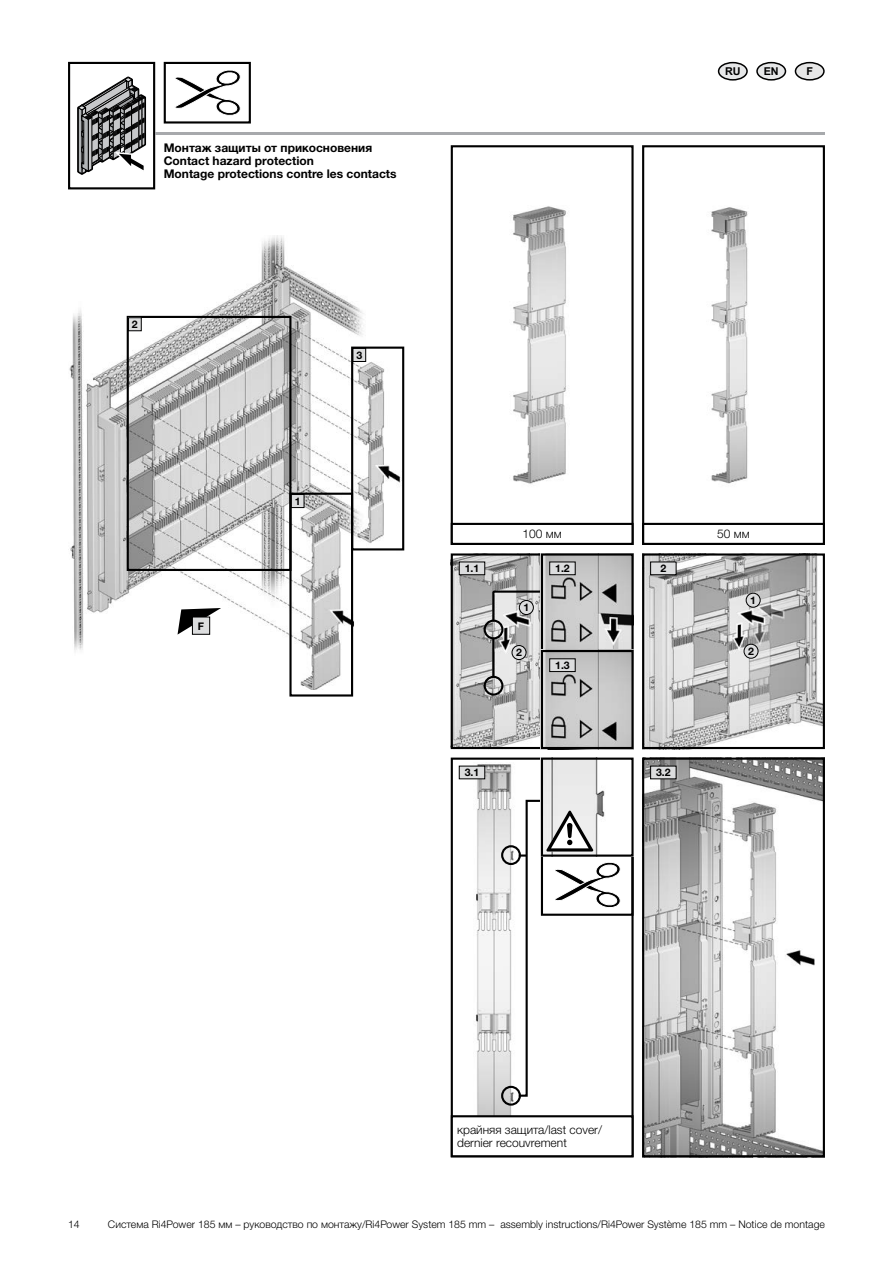
<style>
.page{position:relative;width:893px;height:1263px;background:#fff}
.page>*{position:absolute;margin:0;border:0;box-sizing:border-box;transform-origin:0 0}
.t1{font:700 12px/12.9px "Neue Helvetica For Rittal";color:#000}
.t2{font:300 12px/12.9px "Neue Helvetica For Rittal";color:#000}
.t3{font:700 10.8px "Arial";color:#000}
.t4{font:300 10.5px "Neue Helvetica For Rittal";color:#000}
.t5{font:700 10.5px "Neue Helvetica For Rittal";color:#000}
</style>
<div class="page">
<svg style="left:77px;top:76px;width:69px;height:99px"></svg>
<div style="left:68px;top:62px;width:87px;height:127px;border:2px solid #000"></div>
<hr style="left:155px;top:132px;width:670px;height:3px;background:#a7a9ac">
<div style="left:757px;top:63px;width:28px;height:17px;background:#e6e7e8;border-radius:50%"></div>
<div style="left:756px;top:62px;width:30px;height:19px;border:2px solid #000;border-radius:50%"></div>
<div style="left:795px;top:63px;width:29px;height:17px;background:#e6e6e6;border-radius:50%"></div>
<div style="left:795px;top:62px;width:30px;height:19px;border:2px solid #000;border-radius:50%"></div>
<div style="left:719px;top:63px;width:28px;height:17px;background:#e6e7e8;border-radius:50%"></div>
<div style="left:718px;top:62px;width:30px;height:19px;border:2px solid #000;border-radius:50%"></div>
<img style="left:645px;top:760px;width:177px;height:394px">
<div style="left:642px;top:757px;width:183px;height:400px;border:2px solid #000"></div>
<div style="left:651px;top:766px;width:25px;height:13px;background:#dcddde"></div>
<svg style="left:175px;top:70px;width:66px;height:46px"></svg>
<div style="left:164px;top:62px;width:87px;height:62px;border:2px solid #000"></div>
<img style="left:513px;top:206px;width:53px;height:278px">
<div style="left:451px;top:145px;width:183px;height:400px;border:2px solid #000"></div>
<div style="left:451px;top:523px;width:183px;height:22px;border:2px solid #000"></div>
<img style="left:710px;top:207px;width:38px;height:277px">
<div style="left:642px;top:145px;width:183px;height:400px;border:2px solid #000"></div>
<div style="left:642px;top:523px;width:183px;height:22px;border:2px solid #000"></div>
<img style="left:458px;top:760px;width:83px;height:355px">
<div style="left:451px;top:757px;width:183px;height:400px;border:2px solid #000"></div>
<div style="left:459px;top:766px;width:26px;height:13px;background:#dcddde"></div>
<div style="left:459px;top:766px;width:26px;height:13px;border:1px solid #000"></div>
<div style="left:451px;top:1115px;width:183px;height:42px;border:2px solid #000"></div>
<div style="left:501px;top:845px;width:20px;height:20px;border:2px solid #000;border-radius:50%"></div>
<div style="left:501px;top:1086px;width:20px;height:20px;border:2px solid #000;border-radius:50%"></div>
<div style="left:541px;top:854px;width:93px;height:62px;border:2px solid #000"></div>
<img style="left:544px;top:760px;width:61px;height:39px">
<div style="left:541px;top:757px;width:93px;height:100px;border:2px solid #000"></div>
<svg style="left:517px;top:799px;width:104px;height:299px"></svg>
<img style="left:645px;top:556px;width:177px;height:190px">
<div style="left:642px;top:553px;width:183px;height:196px;border:2px solid #000"></div>
<div style="left:651px;top:562px;width:25px;height:13px;background:#dcddde"></div>
<div style="left:650px;top:562px;width:26px;height:13px;border:1px solid #000"></div>
<div style="left:746px;top:593px;width:14px;height:14px;background:#dcddde;border-radius:50%"></div>
<div style="left:746px;top:593px;width:14px;height:14px;border:1px solid #000;border-radius:50%"></div>
<div style="left:744px;top:644px;width:14px;height:14px;background:#dcddde;border-radius:50%"></div>
<div style="left:744px;top:644px;width:14px;height:14px;border:1px solid #000;border-radius:50%"></div>
<img style="left:69px;top:235px;width:336px;height:455px">
<div style="left:289px;top:493px;width:64px;height:203px;border:2px solid #000"></div>
<div style="left:291px;top:494px;width:13px;height:14px;background:#dcddde"></div>
<div style="left:291px;top:494px;width:13px;height:14px;border:1px solid #000"></div>
<div style="left:351px;top:347px;width:53px;height:203px;border:2px solid #000"></div>
<div style="left:353px;top:348px;width:13px;height:13px;background:#dcddde"></div>
<div style="left:353px;top:348px;width:13px;height:14px;border:1px solid #000"></div>
<div style="left:127px;top:316px;width:164px;height:255px;border:2px solid #000"></div>
<div style="left:129px;top:318px;width:12px;height:13px;background:#dcddde"></div>
<div style="left:128px;top:317px;width:14px;height:14px;border:1px solid #000"></div>
<svg style="left:178px;top:608px;width:43px;height:27px"></svg>
<div style="left:192px;top:617px;width:18px;height:17px;background:#dcddde"></div>
<div style="left:192px;top:617px;width:18px;height:18px;border:1px solid #000"></div>
<img style="left:454px;top:556px;width:87px;height:190px">
<div style="left:451px;top:553px;width:95px;height:196px;border:2px solid #000"></div>
<div style="left:459px;top:562px;width:26px;height:13px;background:#dcddde"></div>
<div style="left:459px;top:562px;width:26px;height:13px;border:1px solid #000"></div>
<div style="left:512px;top:645px;width:14px;height:14px;background:#dcddde;border-radius:50%"></div>
<div style="left:512px;top:645px;width:14px;height:15px;border:1px solid #000;border-radius:50%"></div>
<div style="left:484px;top:620px;width:19px;height:19px;border:2px solid #000;border-radius:50%"></div>
<div style="left:484px;top:676px;width:19px;height:20px;border:2px solid #000;border-radius:50%"></div>
<hr style="left:492px;top:639px;width:2px;height:37px;background:#000">
<svg style="left:491px;top:589px;width:50px;height:34px;background:#acacac"></svg>
<img style="left:544px;top:556px;width:87px;height:93px">
<div style="left:541px;top:553px;width:93px;height:99px;border:2px solid #000"></div>
<div style="left:550px;top:562px;width:25px;height:13px;background:#dcddde"></div>
<div style="left:549px;top:562px;width:26px;height:13px;border:1px solid #000"></div>
<img style="left:544px;top:653px;width:87px;height:93px">
<div style="left:541px;top:650px;width:93px;height:99px;border:2px solid #000"></div>
<div style="left:550px;top:659px;width:25px;height:12px;background:#dcddde"></div>
<div style="left:549px;top:658px;width:26px;height:14px;border:1px solid #000"></div>
<p class="t1" style="left:164px;top:142px;width:234px">Монтаж защиты от прикосновения<br>Contact hazard protection<br>Montage protections contre les contacts</p>
<p class="t5" style="left:132px;top:318px;width:7px">2</p>
<p class="t5" style="left:198px;top:619px;width:8px">F</p>
<p class="t5" style="left:295px;top:495px;width:7px">1</p>
<p class="t5" style="left:356px;top:349px;width:7px">3</p>
<p class="t3" style="left:725px;top:64px;width:17px">RU</p>
<p class="t3" style="left:764px;top:64px;width:17px">EN</p>
<p class="t3" style="left:807px;top:64px;width:8px">F</p>
<p class="t5" style="left:465px;top:562px;width:16px">1.1</p>
<p class="t2" style="left:522px;top:528px;width:41px">100 мм</p>
<p class="t2" style="left:717px;top:528px;width:34px">50 мм</p>
<p class="t5" style="left:523px;top:601px;width:7px">1</p>
<p class="t5" style="left:516px;top:646px;width:7px">2</p>
<p class="t5" style="left:555px;top:562px;width:16px">1.2</p>
<p class="t5" style="left:555px;top:659px;width:16px">1.3</p>
<p class="t5" style="left:660px;top:562px;width:7px">2</p>
<p class="t5" style="left:750px;top:594px;width:7px">1</p>
<p class="t5" style="left:748px;top:645px;width:7px">2</p>
<p class="t5" style="left:465px;top:766px;width:16px">3.1</p>
<p class="t5" style="left:656px;top:766px;width:16px">3.2</p>
<p class="t2" style="left:457px;top:1123px;width:146px">крайняя защита/last cover/ dernier recouvrement</p>
<p class="t4" style="left:68px;top:1218px;width:13px">14</p>
<p class="t4" style="left:108px;top:1218px;width:718px">Система Ri4Power 185 мм – руководство по монтажу/Ri4Power System 185 mm – assembly instructions/Ri4Power Système 185 mm – Notice de montage</p>
</div>
